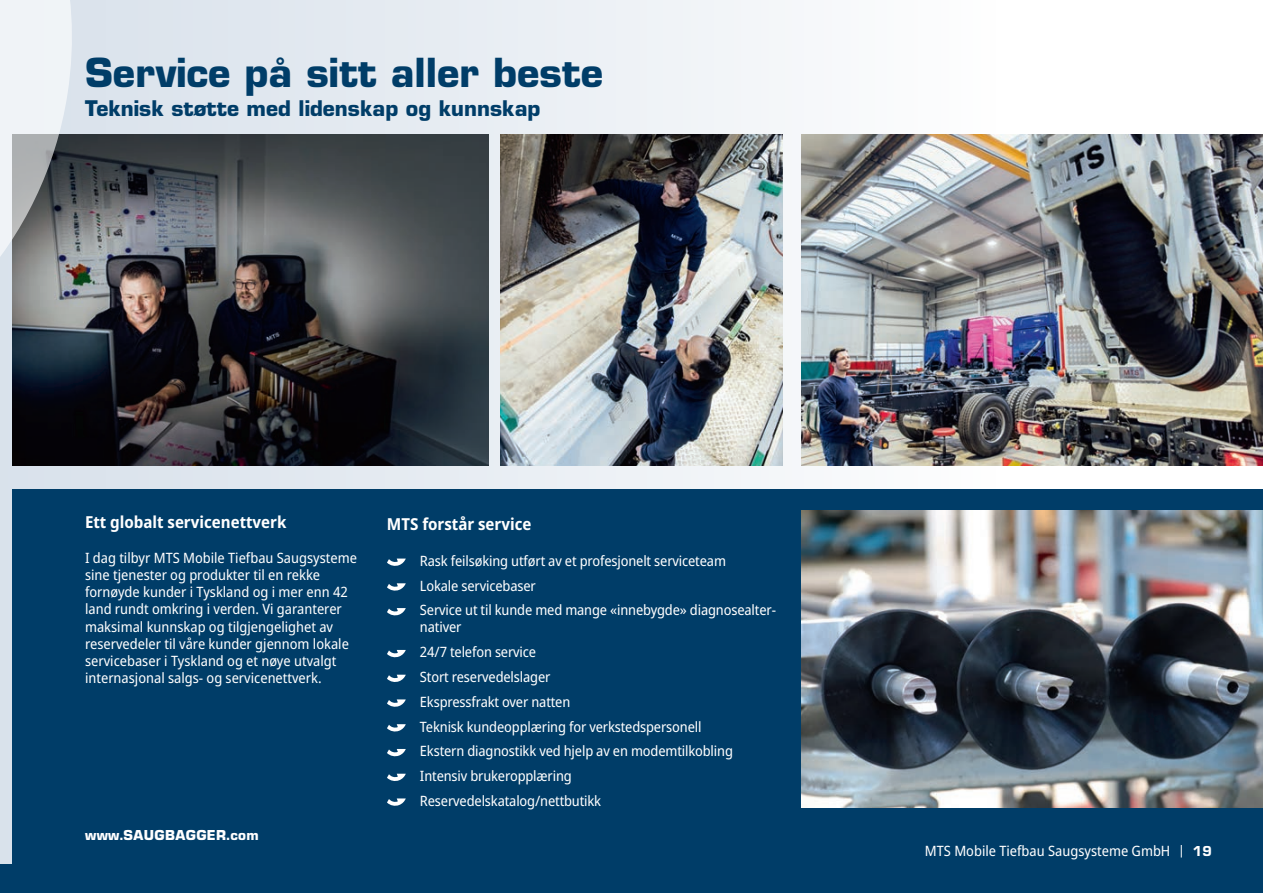
<style>
.page{position:relative;width:1263px;height:893px;background:#fff}
.page>*{position:absolute;margin:0;border:0;box-sizing:border-box;transform-origin:0 0}
.Headline_30{font:700 39px "Eurostile";color:#003d68}
.Headline_30-2{font:700 21px "Eurostile";color:#003d68}
.Subhead_12{font:700 semi-condensed 16.5px "Noto Sans";color:#fff}
.t1{font:900 15px "Eurostile";letter-spacing:.03em;color:#fff}
.Flies_10{font:semi-condensed 14.25px/17.1px "Noto Sans";letter-spacing:-.01em;color:#fff}
.s1{font-family:"Eurostile";font-stretch:normal;font-size:15px}
.s2{font-family:"Eurostile Hea";font-stretch:normal;font-size:15px}
</style>
<div class="page">
<div style="left:0;top:0;width:1000px;height:893px;background:linear-gradient(to right,#d2dce6,#fdfefe)"></div>
<hr style="left:0;top:0;width:1px;height:893px;background:#b1c3d7">
<div style="left:13px;top:489px;width:1250px;height:404px;background:#003d68"></div>
<img style="left:801px;top:510px;width:462px;height:297px">
<img style="left:801px;top:134px;width:462px;height:332px">
<svg style="left:387px;top:559px;width:19px;height:7px"></svg>
<svg style="left:387px;top:583px;width:19px;height:8px"></svg>
<svg style="left:387px;top:608px;width:19px;height:8px"></svg>
<svg style="left:387px;top:650px;width:19px;height:8px"></svg>
<svg style="left:387px;top:675px;width:19px;height:7px"></svg>
<svg style="left:387px;top:699px;width:19px;height:8px"></svg>
<svg style="left:387px;top:724px;width:19px;height:8px"></svg>
<svg style="left:387px;top:749px;width:19px;height:8px"></svg>
<svg style="left:387px;top:774px;width:19px;height:7px"></svg>
<svg style="left:387px;top:798px;width:19px;height:8px"></svg>
<img style="left:501px;top:134px;width:282px;height:332px">
<img style="left:13px;top:135px;width:475px;height:331px">
<svg style="left:0;top:0;width:73px;height:396px"></svg>
<div style="left:0;top:864px;width:14px;height:29px;background:#003d68"></div>
<p class="Headline_30" style="left:85px;top:48px;width:520px">Service på sitt aller beste</p>
<p class="Headline_30-2" style="left:85px;top:96px;width:457px">Teknisk støtte med lidenskap og kunnskap</p>
<p class="Subhead_12" style="left:85px;top:510px;width:203px">Ett globalt servicenettverk</p>
<p class="Flies_10" style="left:85px;top:550px;width:273px">I dag tilbyr MTS Mobile Tiefbau Saugsysteme sine tjenester og produkter til en rekke fornøyde kunder i Tyskland og i mer enn 42 land rundt omkring i verden. Vi garanterer maksimal kunnskap og tilgjengelighet av reservedeler til våre kunder gjennom lokale servicebaser i Tyskland og et nøye utvalgt internasjonal salgs- og servicenettverk.</p>
<p class="t1" style="left:85px;top:824px;width:175px">www.SAUGBAGGER.com</p>
<p class="Subhead_12" style="left:387px;top:512px;width:146px">MTS forstår service</p>
<p class="Flies_10" style="left:420px;top:552px;width:308px">Rask feilsøking utført av et profesjonelt serviceteam</p>
<p class="Flies_10" style="left:420px;top:577px;width:117px">Lokale servicebaser</p>
<p class="Flies_10" style="left:420px;top:602px;width:357px">Service ut til kunde med mange «innebygde» diagnosealter&shy;nativer</p>
<p class="Flies_10" style="left:420px;top:644px;width:118px">24/7 telefon service</p>
<p class="Flies_10" style="left:420px;top:669px;width:132px">Stort reservedelslager</p>
<p class="Flies_10" style="left:420px;top:693px;width:152px">Ekspressfrakt over natten</p>
<p class="Flies_10" style="left:420px;top:718px;width:283px">Teknisk kundeopplæring for verkstedspersonell</p>
<p class="Flies_10" style="left:420px;top:743px;width:314px">Ekstern diagnostikk ved hjelp av en modemtilkobling</p>
<p class="Flies_10" style="left:420px;top:768px;width:153px">Intensiv brukeropplæring</p>
<p class="Flies_10" style="left:420px;top:792px;width:183px">Reservedelskatalog/nettbutikk</p>
<p class="Flies_10" style="left:925px;top:842px;width:288px">MTS Mobile Tiefbau Saugsysteme GmbH <span class="s1">|</span> <span class="s2">19</span></p>
</div>
